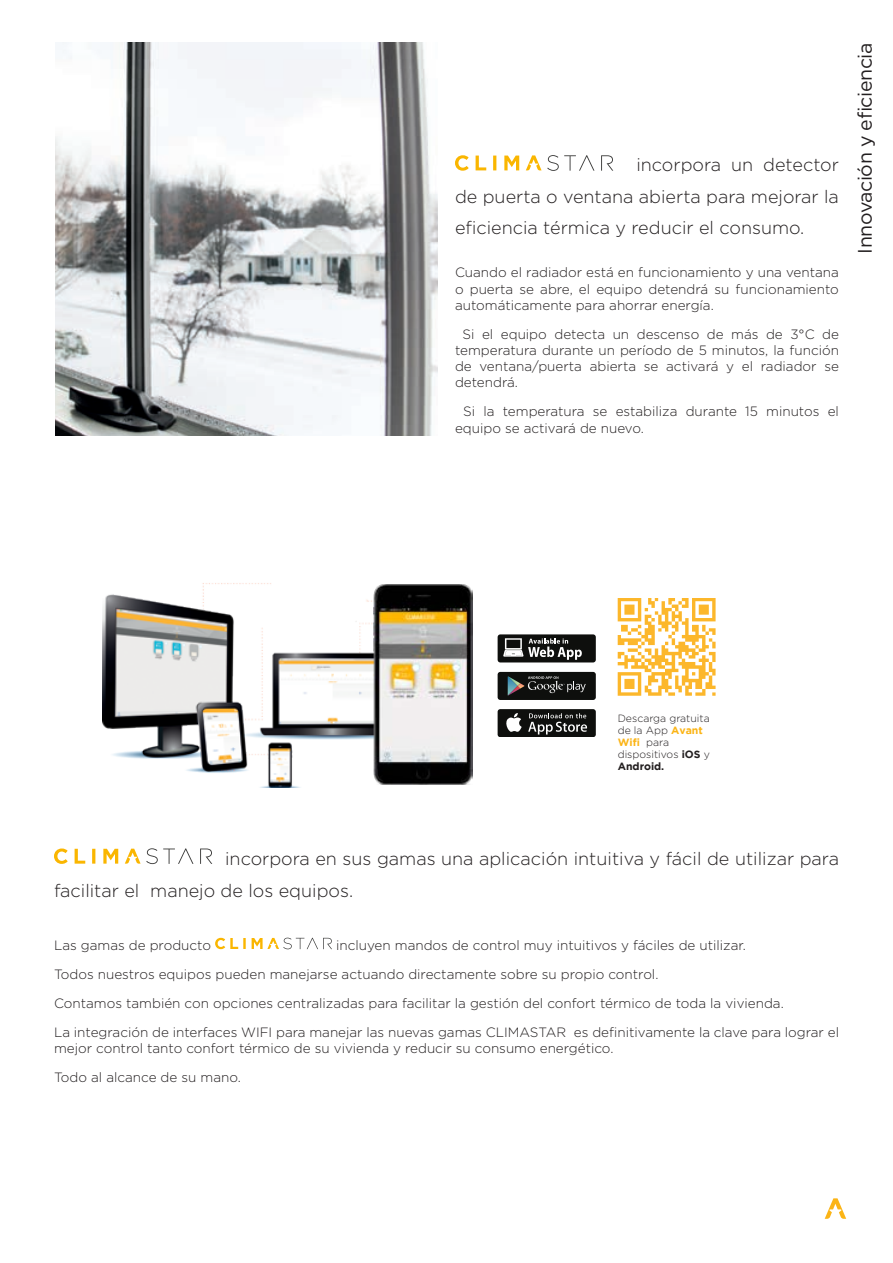
<style>
.page{position:relative;width:893px;height:1263px;background:#fff}
.page>*{position:absolute;margin:0;border:0;box-sizing:border-box;transform-origin:0 0}
.t1{font:19.5px "Gotham";letter-spacing:-.02em;color:#231f20}
.t2{font:300 18px/31.5px "Gotham";color:#231f20;text-align:justify}
.t3{font:300 13.5px/16.2px "Gotham";color:#231f20}
.t4{font:300 10.5px/12px "Gotham";color:#231f20}
.s1{font-weight:700;color:#fbb416}
.s2{font-weight:700}
</style>
<div class="page">
<img style="left:55px;top:43px;width:383px;height:393px">
<svg style="left:455px;top:155px;width:139px;height:16px"></svg>
<svg style="left:601px;top:155px;width:12px;height:16px"></svg>
<svg style="left:54px;top:848px;width:139px;height:16px"></svg>
<svg style="left:200px;top:848px;width:12px;height:16px"></svg>
<svg style="left:215px;top:938px;width:117px;height:11px"></svg>
<svg style="left:618px;top:598px;width:98px;height:97px"></svg>
<img style="left:102px;top:583px;width:271px;height:205px">
<img style="left:373px;top:584px;width:99px;height:201px">
<div style="left:498px;top:709px;width:98px;height:28px;background:#0e0f0d;border-radius:3px"></div>
<div style="left:498px;top:672px;width:98px;height:28px;background:#0e0f0d;border-radius:3px"></div>
<svg style="left:506px;top:713px;width:16px;height:19px"></svg>
<svg style="left:528px;top:713px;width:59px;height:21px"></svg>
<svg style="left:508px;top:676px;width:78px;height:19px"></svg>
<div style="left:498px;top:635px;width:98px;height:27px;background:#0e0f0d;border-radius:3px"></div>
<svg style="left:503px;top:638px;width:79px;height:22px"></svg>
<svg style="left:825px;top:1198px;width:21px;height:21px"></svg>
<h2 class="t2" style="left:455px;top:149px;width:385px;text-indent:181px">incorpora un detector de puerta o ventana abierta para mejorar la eficiencia térmica y reducir el consumo.</h2>
<p class="t3" style="left:455px;top:264px;width:385px;text-align:justify">Cuando el radiador está en funcionamiento y una ventana o puerta se abre, el equipo detendrá su funcionamiento automáticamente para ahorrar energía.</p>
<p class="t3" style="left:455px;top:326px;width:385px;text-align:justify;text-indent:8px">Si el equipo detecta un descenso de más de 3°C de temperatura durante un período de 5 minutos, la función de ventana/puerta abierta se activará y el radiador se detendrá.</p>
<p class="t3" style="left:455px;top:403px;width:385px;text-indent:8px">Si la temperatura se estabiliza durante 15 minutos el equipo se activará de nuevo.</p>
<h1 class="t1" style="left:852px;top:254px;width:213px;rotate:-90deg">Innovación y eficiencia</h1>
<p class="t4" style="left:618px;top:712px;width:94px">Descarga gratuita de la App <span class="s1">Avant<br>Wifi</span> para dispositivos <span class="s2">iOS</span> y<br><span class="s2">Android.</span></p>
<h2 class="t2" style="left:54px;top:843px;width:786px;text-indent:171px">incorpora en sus gamas una aplicación intuitiva y fácil de utilizar para facilitar el manejo de los equipos.</h2>
<p class="t3" style="left:54px;top:930px;width:786px;line-height:29px;text-indent:282px">incluyen mandos de control muy intuitivos y fáciles de utilizar.<br>Todos nuestros equipos pueden manejarse actuando directamente sobre su propio control.<br>Contamos también con opciones centralizadas para facilitar la gestión del confort térmico de toda la vivienda.<br>La integración de interfaces WIFI para manejar las nuevas gamas CLIMASTAR es definitivamente la clave para lograr el</p>
<p class="t3" style="left:54px;top:1033px;width:561px;line-height:29px">mejor control tanto confort térmico de su vivienda y reducir su consumo energético.<br>Todo al alcance de su mano.</p>
<p class="t3" style="left:54px;top:937px;width:159px">Las gamas de producto</p>
</div>
